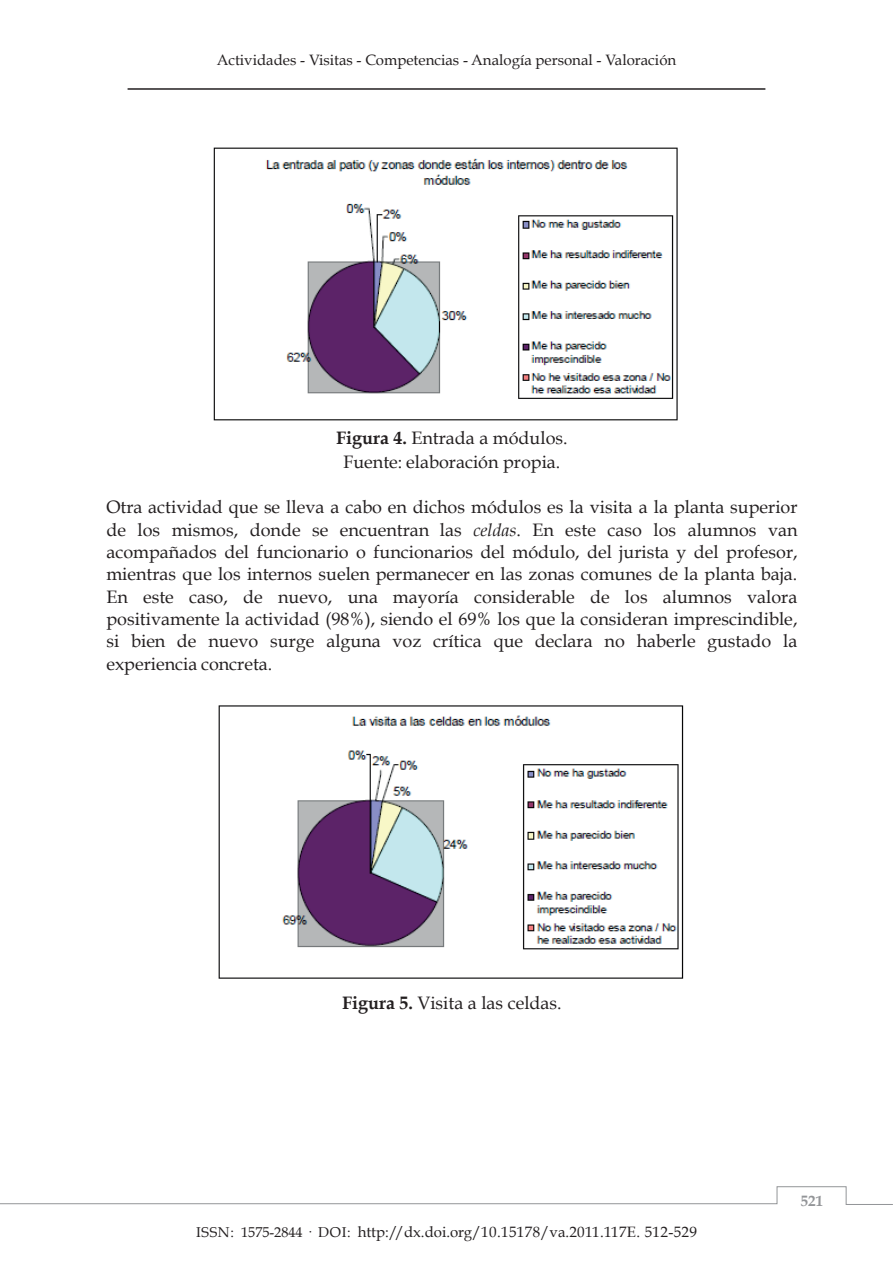
<style>
.page{position:relative;width:893px;height:1263px;background:#fff}
.page>*{position:absolute;margin:0;border:0;box-sizing:border-box;transform-origin:0 0}
.t1{font:18px/22.4px "Book Antiqua";color:#231f20;text-align:center}
.t2{font:16.5px "Book Antiqua";color:#231f20}
.t3{font:15px "Book Antiqua";letter-spacing:.025em;color:#231f20}
.t4{font:15px "Book Antiqua";color:#231f20}
.t5{font:700 15px "Book Antiqua";color:#939598}
.s1{font-weight:700}
.s2{font-style:italic}
.s3{font-size:14.25px}
</style>
<div class="page">
<img style="left:213px;top:147px;width:465px;height:274px">
<img style="left:218px;top:705px;width:466px;height:274px">
<hr style="left:128px;top:88px;width:637px;height:2px;background:#231f20">
<svg style="left:0;top:1186px;width:893px;height:19px"></svg>
<p class="t4" style="left:217px;top:51px;width:461px">Actividades - Visitas - Competencias - Analogía personal - Valoración</p>
<p class="t2" style="left:335px;top:51px;width:236px">García Magna &amp; Becerra Muñoz</p>
<p class="t1" style="left:336px;top:425px;width:233px;line-height:24px"><span class="s1">Figura 4.</span> Entrada a módulos.<br>Fuente: elaboración propia.</p>
<p class="t1" style="left:106px;top:495px;width:693px;text-align:justify">Otra actividad que se lleva a cabo en dichos módulos es la visita a la planta superior de los mismos, donde se encuentran las <span class="s2">celdas</span>. En este caso los alumnos van acompañados del funcionario o funcionarios del módulo, del jurista y del profesor, mientras que los internos suelen permanecer en las zonas comunes de la planta baja.<br>En este caso, de nuevo, una mayoría considerable de los alumnos valora positivamente la actividad (98%), siendo el 69% los que la consideran imprescindible, si bien de nuevo surge alguna voz crítica que declara no haberle gustado la experiencia concreta.</p>
<p class="t1" style="left:342px;top:991px;width:221px"><span class="s1">Figura 5.</span> Visita a las celdas.</p>
<p class="t3" style="left:196px;top:1222px;width:502px"><span class="s3">ISSN: 1575-2844 · DOI:</span> http://dx.doi.org/10.15178/va.2011.117E. 512-529</p>
<p class="t5" style="left:801px;top:1192px;width:24px">521</p>
</div>
